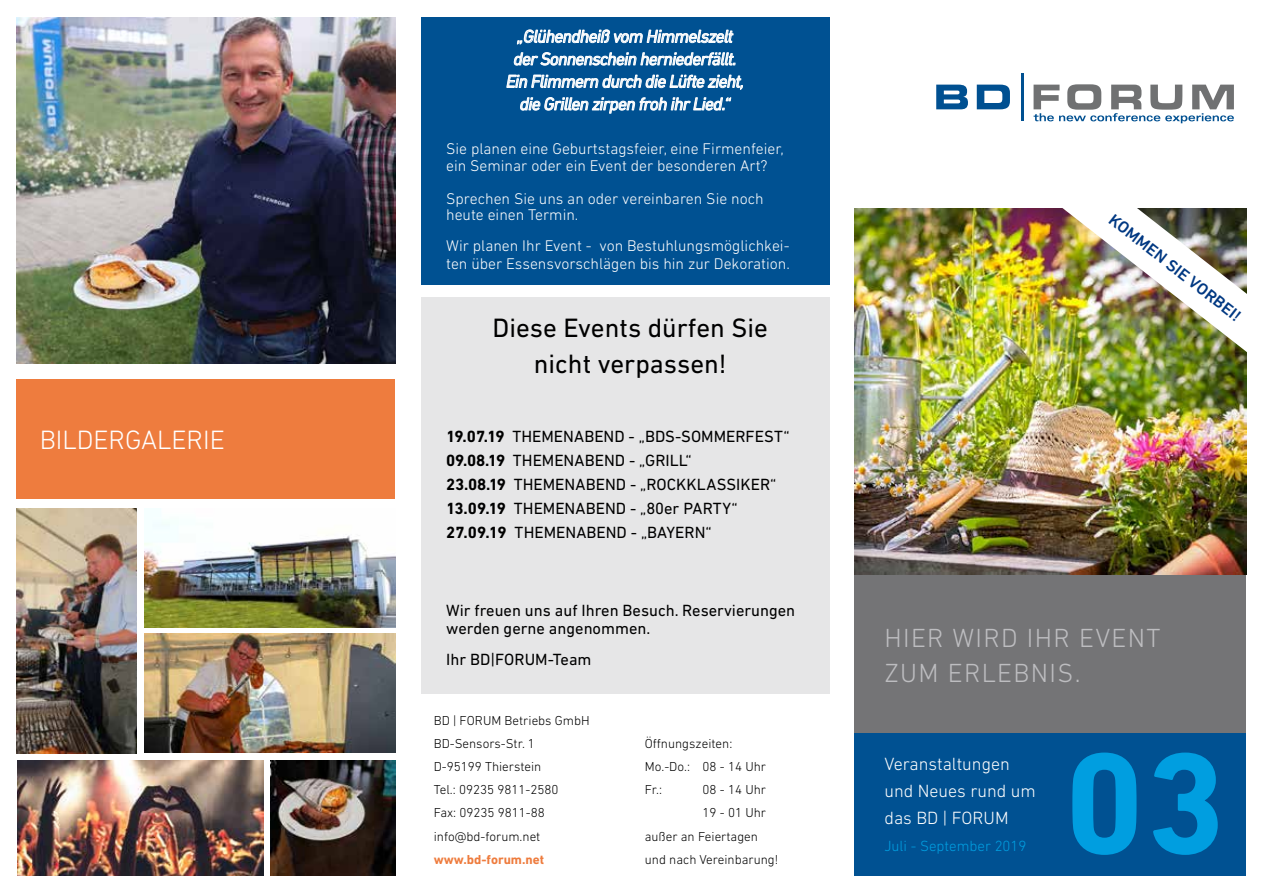
<style>
.page{position:relative;width:1263px;height:893px;background:#fff}
.page>*{position:absolute;margin:0;border:0;box-sizing:border-box;transform-origin:0 0}
.t1{font:700 145.8px "DIN Next LT Pro";color:#009ee0}
.t2{font:27px/35.7px "DIN Next LT Pro";color:#000;text-align:center}
.t3{font:300 27px "DIN Next LT Pro";color:#fff}
.t4{font:300 26.7px/35.5px "DIN Next LT Pro";letter-spacing:.05em;color:#bdbdc0}
.t5{font:italic 18px/22.5px "DIN Next LT Pro";letter-spacing:-.04em;color:#fff;text-align:center}
.t6{font:300 18px/27px "DIN Next LT Pro";color:#fff}
.t7{font:16.5px/24px "DIN Next LT Pro";color:#000}
.t8{font:500 16.5px "DIN Next LT Pro";color:#003882;scale:1.05 1}
.t9{font:300 15.75px/16.5px "DIN Next LT Pro";color:#fff}
.t10{font:300 15px "DIN Next LT Pro";color:#009ee0}
.t11{font:300 13.2px/23.1px "DIN Next LT Pro";color:#000}
.t12{font:700 13.2px "DIN Next LT Pro";color:#ee7c3e}
.s1{font-weight:700}
</style>
<div class="page">
<div style="left:17px;top:379px;width:378px;height:120px;background:#ee7c3e"></div>
<div style="left:421px;top:17px;width:408px;height:268px;background:#005192"></div>
<div style="left:421px;top:297px;width:408px;height:396px;background:#e6e6e7"></div>
<svg style="left:936px;top:85px;width:32px;height:24px"></svg>
<svg style="left:977px;top:85px;width:33px;height:24px"></svg>
<hr style="left:1021px;top:73px;width:3px;height:48px;background:#005091">
<svg style="left:1033px;top:84px;width:201px;height:39px"></svg>
<div style="left:855px;top:574px;width:391px;height:159px;background:#747476"></div>
<div style="left:855px;top:733px;width:391px;height:143px;background:#005192"></div>
<img style="left:17px;top:760px;width:247px;height:116px">
<img style="left:17px;top:17px;width:378px;height:347px">
<img style="left:855px;top:209px;width:391px;height:365px">
<img style="left:145px;top:634px;width:250px;height:119px">
<img style="left:145px;top:520px;width:250px;height:108px">
<img style="left:270px;top:760px;width:125px;height:116px">
<img style="left:17px;top:509px;width:120px;height:244px">
<img style="left:1057px;top:208px;width:190px;height:157px">
<svg style="left:506px;top:29px;width:237px;height:85px"></svg>
<h2 class="t3" style="left:40px;top:425px;width:187px">BILDERGALERIE</h2>
<p class="t5" style="left:506px;top:25px;width:240px">„Glühendheiß vom Himmelszelt der Sonnenschein herniederfällt.<br>Ein Flimmern durch die Lüfte zieht, die Grillen zirpen froh ihr Lied.“</p>
<p class="t9" style="left:446px;top:140px;width:339px">Sie planen eine Geburtstagsfeier, eine Firmenfeier, ein Seminar oder ein Event der besonderen Art?</p>
<p class="t9" style="left:446px;top:190px;width:319px">Sprechen Sie uns an oder vereinbaren Sie noch heute einen Termin.</p>
<p class="t9" style="left:446px;top:237px;width:345px;line-height:18px">Wir planen Ihr Event - von Bestuhlungsmöglichkei&shy;ten über Essensvorschlägen bis hin zur Dekoration.</p>
<h2 class="t2" style="left:493px;top:309px;width:277px">Diese Events dürfen Sie nicht verpassen!</h2>
<p class="t7" style="left:446px;top:424px;width:345px"><span class="s1">19.07.19</span> THEMENABEND - „BDS-SOMMERFEST“ <span class="s1">09.08.19</span> THEMENABEND - „GRILL“<br><span class="s1">23.08.19</span> THEMENABEND - „ROCKKLASSIKER“ <span class="s1">13.09.19</span> THEMENABEND - „80er PARTY“ <span class="s1">27.09.19</span> THEMENABEND - „BAYERN“</p>
<p class="t7" style="left:446px;top:601px;width:351px;line-height:18px">Wir freuen uns auf Ihren Besuch. Reservierungen werden gerne angenommen.</p>
<p class="t7" style="left:446px;top:647px;width:147px">Ihr BD|FORUM-Team</p>
<p class="t11" style="left:434px;top:709px;width:157px">BD | FORUM Betriebs GmbH<br>BD-Sensors-Str. 1<br>D-95199 Thierstein<br>Tel.: 09235 9811-2580<br>Fax: 09235 9811-88 info@bd-forum.net</p>
<p class="t12" style="left:434px;top:851px;width:112px">www.bd-forum.net</p>
<p class="t11" style="left:645px;top:732px;width:123px">Öffnungszeiten:<br>Mo.-Do.: 08 - 14 Uhr<br>Fr.:</p>
<p class="t11" style="left:702px;top:778px;width:65px">08 - 14 Uhr</p>
<p class="t11" style="left:702px;top:801px;width:65px">19 - 01 Uhr</p>
<p class="t11" style="left:645px;top:824px;width:115px">außer an Feiertagen</p>
<p class="t11" style="left:645px;top:847px;width:135px">und nach Vereinbarung!</p>
<p class="t8" style="left:1117px;top:210px;width:157px;rotate:38deg">KOMMEN SIE VORBEI!</p>
<h3 class="t4" style="left:884px;top:620px;width:277px">HIER WIRD IHR EVENT<br>ZUM ERLEBNIS.</h3>
<p class="t6" style="left:884px;top:750px;width:153px">Veranstaltungen und Neues rund um das BD | FORUM</p>
<p class="t10" style="left:884px;top:837px;width:144px">Juli - September 2019</p>
<h1 class="t1" style="left:1064px;top:718px;width:164px">03</h1>
</div>
